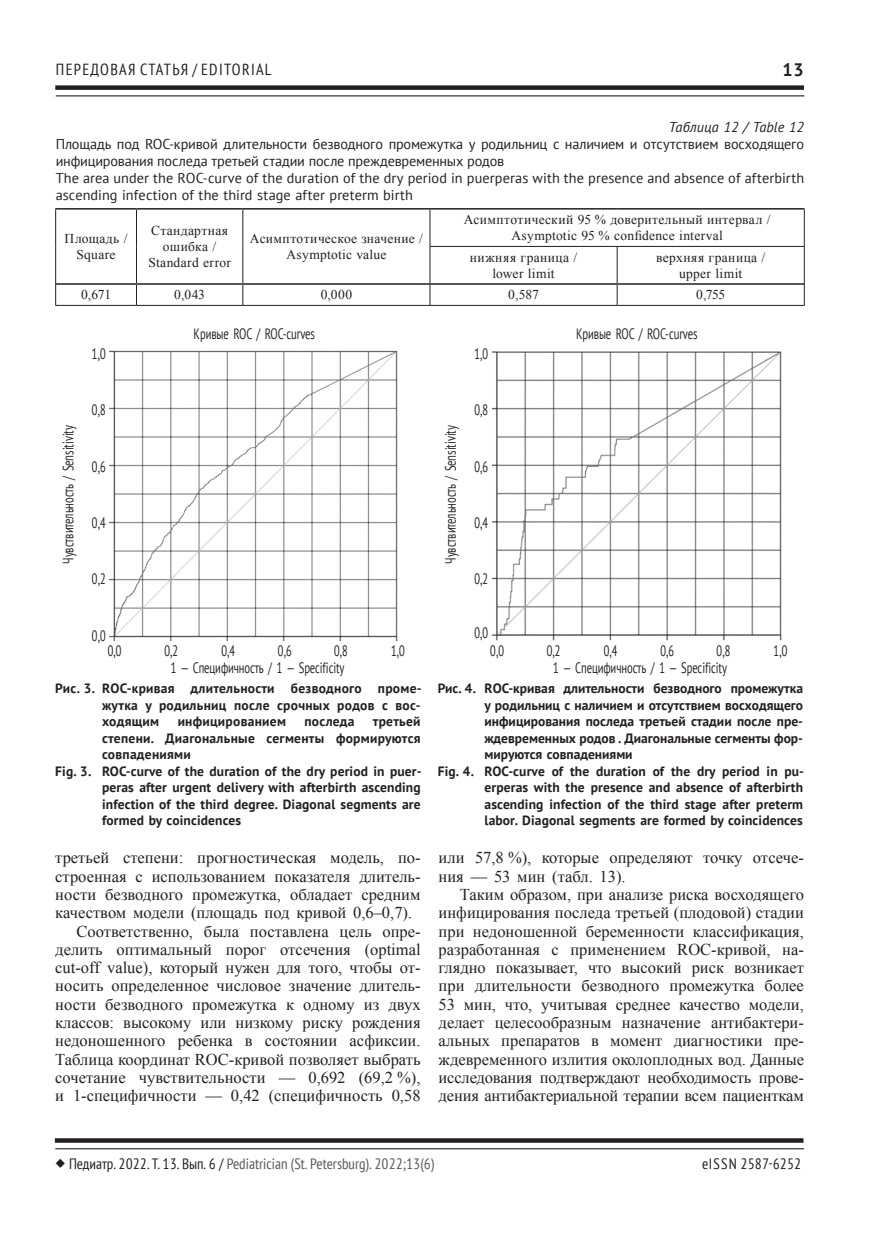
<style>
.page{position:relative;width:872px;height:1234px;background:#fff}
.page>*{position:absolute;margin:0;border:0;box-sizing:border-box;transform-origin:0 0}
.t1{font:700 18px "PT Sans";color:#231f20}
.t2{font:16.5px/18.3px "Times New Roman";color:#231f20}
.t3{font:condensed 16.05px "PT Sans";letter-spacing:.08em;color:#231f20}
.t4{font:15px "PT Sans";letter-spacing:-.01em;color:#231f20;scale:.71 1}
.t5{font:condensed 15px "PT Sans";color:#57585a}
.t6{font:condensed 15px "PT Sans";color:#231f20}
.t7{font:14.25px/17.1px "PT Sans";color:#231f20}
.t8{font:italic 14.25px "PT Sans";letter-spacing:.005em;color:#231f20}
.t9{font:700 13.5px/16.5px "PT Sans";letter-spacing:.01em;color:#231f20;text-align:justify}
.t10{font:13.5px/16.2px "Times New Roman";letter-spacing:.025em;color:#231f20;text-align:center}
.s1{font-family:"Minion Pro";font-stretch:normal;font-size:22.5px;color:#231f20}
.s2{color:#231f20}
</style>
<div class="page">
<div style="left:55px;top:85px;width:749px;height:5px;background:#231f20"></div>
<hr style="left:56px;top:95px;width:748px;height:1px;background:#231f20">
<svg style="left:55px;top:1138px;width:748px;height:4px;background:#312d2e"></svg>
<hr style="left:55px;top:1147px;width:749px;height:1px;background:#231f20">
<hr style="left:55px;top:209px;width:1px;height:37px;background:#231f20">
<hr style="left:136px;top:209px;width:1px;height:37px;background:#231f20">
<hr style="left:242px;top:209px;width:1px;height:37px;background:#231f20">
<hr style="left:429px;top:209px;width:1px;height:37px;background:#231f20">
<hr style="left:804px;top:209px;width:1px;height:37px;background:#231f20">
<hr style="left:55px;top:246px;width:1px;height:38px;background:#231f20">
<hr style="left:136px;top:246px;width:1px;height:37px;background:#231f20">
<hr style="left:242px;top:246px;width:1px;height:37px;background:#231f20">
<hr style="left:429px;top:246px;width:188px;height:1px;background:#231f20">
<hr style="left:429px;top:247px;width:1px;height:36px;background:#231f20">
<hr style="left:617px;top:246px;width:187px;height:1px;background:#231f20">
<hr style="left:617px;top:247px;width:1px;height:36px;background:#231f20">
<hr style="left:804px;top:247px;width:1px;height:37px;background:#231f20">
<hr style="left:55px;top:208px;width:81px;height:1px;background:#231f20">
<hr style="left:136px;top:208px;width:107px;height:1px;background:#231f20">
<hr style="left:243px;top:208px;width:187px;height:1px;background:#231f20">
<hr style="left:56px;top:283px;width:80px;height:2px;background:#231f20">
<hr style="left:136px;top:283px;width:107px;height:2px;background:#231f20">
<hr style="left:243px;top:283px;width:187px;height:2px;background:#231f20">
<hr style="left:430px;top:208px;width:187px;height:1px;background:#231f20">
<hr style="left:617px;top:208px;width:187px;height:1px;background:#231f20">
<hr style="left:430px;top:283px;width:187px;height:2px;background:#231f20">
<hr style="left:617px;top:283px;width:187px;height:2px;background:#231f20">
<svg style="left:55px;top:284px;width:1px;height:21px"></svg>
<svg style="left:136px;top:285px;width:1px;height:20px"></svg>
<svg style="left:242px;top:285px;width:1px;height:20px"></svg>
<svg style="left:429px;top:285px;width:1px;height:20px"></svg>
<svg style="left:617px;top:285px;width:1px;height:20px"></svg>
<svg style="left:804px;top:284px;width:1px;height:21px"></svg>
<hr style="left:55px;top:305px;width:81px;height:1px;background:#231f20">
<hr style="left:136px;top:305px;width:107px;height:1px;background:#231f20">
<hr style="left:243px;top:305px;width:187px;height:1px;background:#231f20">
<hr style="left:430px;top:305px;width:187px;height:1px;background:#231f20">
<hr style="left:617px;top:305px;width:187px;height:1px;background:#231f20">
<img style="left:110px;top:350px;width:288px;height:290px">
<img style="left:492px;top:351px;width:290px;height:289px">
<p class="t3" style="left:56px;top:59px;width:217px">Передовая статья / Editorial</p>
<p class="t1" style="left:782px;top:58px;width:23px">13</p>
<p class="t8" style="left:669px;top:118px;width:137px">Таблица 12 / Table 12</p>
<p class="t7" style="left:56px;top:135px;width:750px">Площадь под RОС-кривой длительности безводного промежутка у родильниц с наличием и отсутствием восходящего инфицирования последа третьей стадии после преждевременных родов<br>The area under the ROC-curve of the duration of the dry period in puerperas with the presence and absence of afterbirth ascending infection of the third stage after preterm birth</p>
<p class="t10" style="left:65px;top:230px;width:64px">Площадь /<br>Square</p>
<p class="t10" style="left:148px;top:222px;width:84px">Стандартная ошибка /<br>Standard error</p>
<p class="t10" style="left:250px;top:230px;width:174px">Асимптотическое значение /<br>Asymptotic value</p>
<p class="t10" style="left:464px;top:211px;width:308px">Асимптотический 95 % доверительный интервал /<br>Asymptotic 95 % confidence interval</p>
<p class="t10" style="left:470px;top:249px;width:109px">нижняя граница / lower limit</p>
<p class="t10" style="left:656px;top:249px;width:111px">верхняя граница / upper limit</p>
<p class="t10" style="left:81px;top:286px;width:32px">0,671</p>
<p class="t10" style="left:174px;top:286px;width:32px">0,043</p>
<p class="t10" style="left:321px;top:286px;width:33px">0,000</p>
<p class="t10" style="left:508px;top:286px;width:32px">0,587</p>
<p class="t10" style="left:696px;top:286px;width:31px">0,755</p>
<p class="t4" style="left:194px;top:324px;width:173px">Кривые ROC / ROC-curves</p>
<p class="t4" style="left:576px;top:324px;width:173px">Кривые ROC / ROC-curves</p>
<p class="t4" style="left:92px;top:344px;width:22px">1,0</p>
<p class="t4" style="left:474px;top:344px;width:22px">1,0</p>
<p class="t4" style="left:92px;top:400px;width:22px">0,8</p>
<p class="t4" style="left:474px;top:400px;width:22px">0,8</p>
<p class="t4" style="left:59px;top:563px;width:196px;rotate:-90deg">Чувствительность / Sensitivity</p>
<p class="t4" style="left:441px;top:563px;width:196px;rotate:-90deg">Чувствительность / Sensitivity</p>
<p class="t4" style="left:92px;top:456px;width:22px">0,6</p>
<p class="t4" style="left:474px;top:456px;width:22px">0,6</p>
<p class="t4" style="left:92px;top:513px;width:22px">0,4</p>
<p class="t4" style="left:474px;top:513px;width:22px">0,4</p>
<p class="t4" style="left:92px;top:569px;width:22px">0,2</p>
<p class="t4" style="left:474px;top:569px;width:22px">0,2</p>
<p class="t4" style="left:92px;top:625px;width:22px">0,0</p>
<p class="t4" style="left:474px;top:622px;width:22px">0,0</p>
<p class="t4" style="left:164px;top:641px;width:22px">0,2</p>
<p class="t4" style="left:221px;top:641px;width:22px">0,4</p>
<p class="t4" style="left:278px;top:641px;width:22px">0,6</p>
<p class="t4" style="left:334px;top:641px;width:22px">0,8</p>
<p class="t4" style="left:391px;top:641px;width:22px">1,0</p>
<p class="t4" style="left:546px;top:641px;width:22px">0,2</p>
<p class="t4" style="left:603px;top:641px;width:22px">0,4</p>
<p class="t4" style="left:660px;top:641px;width:22px">0,6</p>
<p class="t4" style="left:716px;top:641px;width:22px">0,8</p>
<p class="t4" style="left:773px;top:641px;width:22px">1,0</p>
<p class="t4" style="left:107px;top:641px;width:22px">0,0</p>
<p class="t4" style="left:490px;top:641px;width:22px">0,0</p>
<p class="t4" style="left:170px;top:657px;width:247px">1 — Специфичность / 1 — Specificity</p>
<p class="t4" style="left:553px;top:657px;width:247px">1 — Специфичность / 1 — Specificity</p>
<p class="t9" style="left:102px;top:679px;width:321px;text-indent:-47px">Рис. 3. RОС-кривая длительности безводного проме&shy;жутка у родильниц после срочных родов с вос&shy;ходящим</p>
<p class="t9" style="left:178px;top:712px;width:110px">инфицированием</p>
<p class="t9" style="left:304px;top:712px;width:52px">последа</p>
<p class="t9" style="left:373px;top:712px;width:49px">третьей</p>
<p class="t9" style="left:102px;top:729px;width:320px">степени. Диагональные сегменты формируются</p>
<p class="t9" style="left:102px;top:745px;width:90px">совпадениями</p>
<p class="t9" style="left:55px;top:762px;width:368px">Fig. 3. ROC-curve of the duration of the dry period in puer-</p>
<p class="t9" style="left:102px;top:778px;width:320px">peras after urgent delivery with afterbirth ascending</p>
<p class="t9" style="left:102px;top:795px;width:320px">infection of the third degree. Diagonal segments are</p>
<p class="t9" style="left:102px;top:811px;width:141px">formed by coincidences</p>
<p class="t2" style="left:55px;top:848px;width:367px">третьей степени: прогностическая модель, по-</p>
<p class="t2" style="left:55px;top:866px;width:367px">строенная с использованием показателя длитель-</p>
<p class="t2" style="left:55px;top:884px;width:367px">ности безводного промежутка, обладает средним</p>
<p class="t2" style="left:55px;top:903px;width:358px">качеством модели (площадь под кривой 0,6–0,7).</p>
<p class="t2" style="left:77px;top:921px;width:345px">Соответственно, была поставлена цель опре-</p>
<p class="t2" style="left:55px;top:939px;width:367px">делить оптимальный порог отсечения (optimal</p>
<p class="t2" style="left:55px;top:957px;width:367px">cut-off value), который нужен для того, чтобы от-</p>
<p class="t2" style="left:55px;top:976px;width:367px">носить определенное числовое значение длитель-</p>
<p class="t2" style="left:55px;top:994px;width:367px">ности безводного промежутка к одному из двух</p>
<p class="t2" style="left:55px;top:1012px;width:367px">классов: высокому или низкому риску рождения</p>
<p class="t2" style="left:55px;top:1031px;width:367px">недоношенного ребенка в состоянии асфиксии.</p>
<p class="t2" style="left:55px;top:1049px;width:367px">Таблица координат ROC-кривой позволяет выбрать</p>
<p class="t2" style="left:55px;top:1067px;width:367px">сочетание чувствительности — 0,692 (69,2 %),</p>
<p class="t2" style="left:55px;top:1085px;width:367px">и 1-специфичности — 0,42 (специфичность 0,58</p>
<p class="t9" style="left:438px;top:679px;width:367px">Рис. 4. RОС-кривая длительности безводного промежутка</p>
<p class="t9" style="left:484px;top:696px;width:320px">у родильниц с наличием и отсутствием восходящего</p>
<p class="t9" style="left:484px;top:712px;width:320px">инфицирования последа третьей стадии после пре-</p>
<p class="t9" style="left:484px;top:729px;width:320px">ждевременных родов . Диагональные сегменты фор-</p>
<p class="t9" style="left:484px;top:745px;width:150px">мируются совпадениями</p>
<p class="t9" style="left:438px;top:762px;width:368px">Fig. 4. ROC-curve of the duration of the dry period in pu-</p>
<p class="t9" style="left:484px;top:778px;width:320px">erperas with the presence and absence of afterbirth</p>
<p class="t9" style="left:484px;top:795px;width:320px">ascending infection of the third stage after preterm</p>
<p class="t9" style="left:484px;top:811px;width:320px">labor. Diagonal segments are formed by coincidences</p>
<p class="t2" style="left:438px;top:848px;width:367px">или 57,8 %), которые определяют точку отсече&shy;ния — 53 мин (табл. 13).</p>
<p class="t2" style="left:438px;top:884px;width:367px;text-align:justify;text-indent:21px">Таким образом, при анализе риска восходящего инфицирования последа третьей (плодовой) стадии при недоношенной беременности классификация, разработанная с применением ROC-кривой, на&shy;глядно показывает, что высокий риск возникает при длительности безводного промежутка более 53 мин, что, учитывая среднее качество модели, делает целесообразным назначение антибактери&shy;альных препаратов в момент диагностики пре&shy;ждевременного излития околоплодных вод. Данные исследования подтверждают необходимость прове&shy;дения антибактериальной терапии всем пациенткам</p>
<p class="t5" style="left:55px;top:1153px;width:381px"><span class="s1">◆</span> <span class="s2">Педиатр. 2022. Т. 13. Вып. 6 /</span> Pediatrician (St. Petersburg). 2022;13(6)</p>
<p class="t6" style="left:702px;top:1153px;width:101px">eI SSN 2587-6252</p>
</div>
